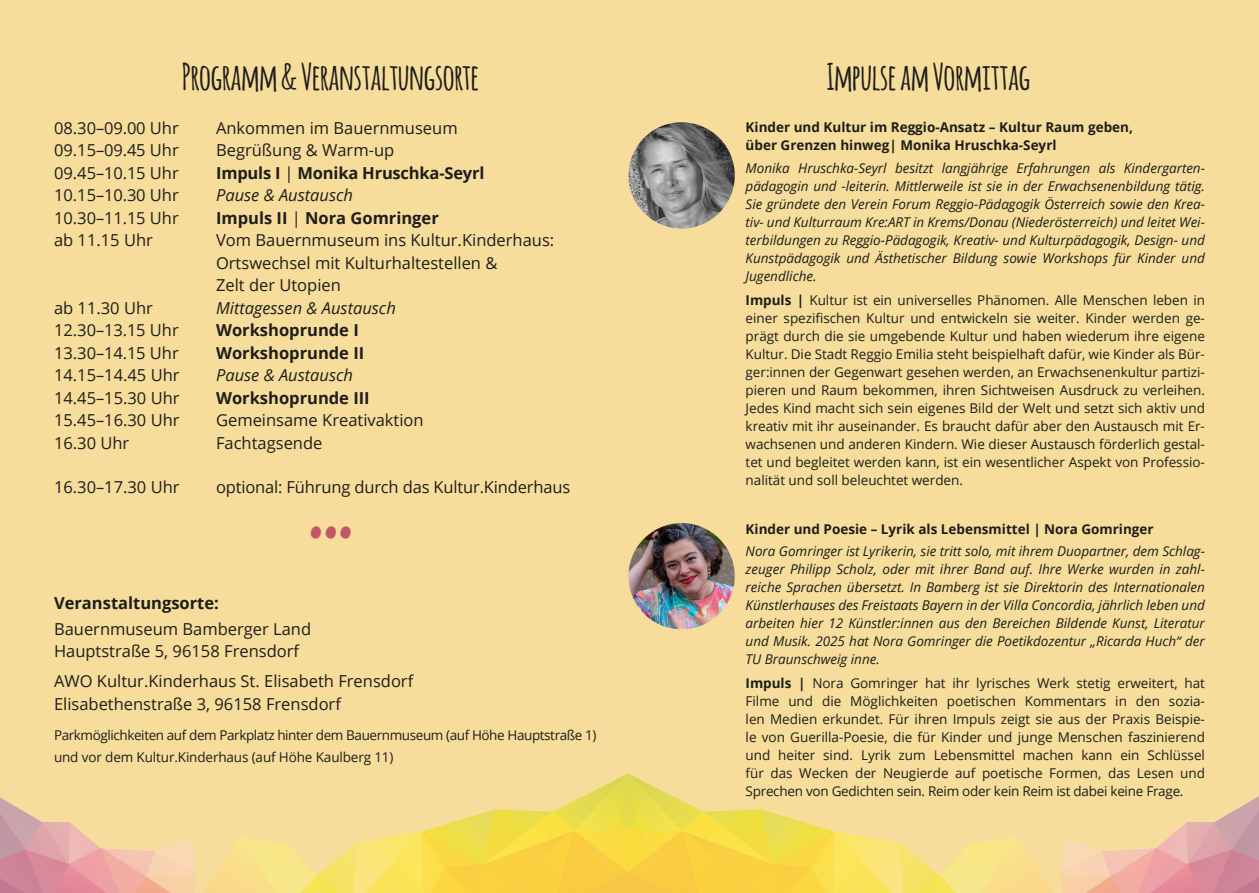
<style>
.page{position:relative;width:1259px;height:893px;background:#f7dd9b}
.page>*{position:absolute;margin:0;border:0;box-sizing:border-box;transform-origin:0 0}
.Überschrift{font:700 48px "Amatic";color:#c15768}
.Überschrift-2{font:700 36px "Amatic";color:#1d1d1b}
.Überschrift-3{font:16.5px/22.5px "Open Sans";color:#1d1d1b}
.Fließtext{font:16.5px "Open Sans";color:#1d1d1b}
.Überschrift-4{font:700 16.5px "Open Sans";color:#1d1d1b}
.Überschrift-5{font:italic 16.5px "Open Sans";color:#1d1d1b}
.Zwischenüberschrift{font:700 16.5px "Open Sans";color:#1d1d1b}
.Workshoptexte{font:13.5px/18px "Open Sans";letter-spacing:-.01em;color:#1d1d1b;text-align:justify}
.Workshoptexte-2{font:italic 13.5px/18px "Open Sans";color:#1d1d1b;text-align:justify}
.Workshoptitel{font:700 13.5px/18px "Open Sans";color:#1d1d1b}
.Fließtext-2{font:13.5px/22.5px "Open Sans";letter-spacing:-.03em;color:#1d1d1b}
.s1{font-weight:400}
.s2{font-weight:700}
</style>
<div class="page">
<img style="left:628px;top:523px;width:107px;height:106px;border-radius:53px">
<img style="left:628px;top:122px;width:107px;height:107px;border-radius:53px">
<img style="left:0;top:773px;width:1259px;height:120px">
<p class="Überschrift-2" style="left:182px;top:51px;width:298px">Programm &amp; Veranstaltungsorte</p>
<p class="Überschrift-3" style="left:54px;top:116px;width:126px">08.30–09.00 Uhr</p>
<p class="Überschrift-3" style="left:216px;top:116px;width:243px">Ankommen im Bauernmuseum</p>
<p class="Überschrift-3" style="left:54px;top:139px;width:126px">09.15–09.45 Uhr</p>
<p class="Überschrift-3" style="left:216px;top:139px;width:180px">Begrüßung &amp; Warm-up</p>
<p class="Überschrift-3" style="left:54px;top:161px;width:126px">09.45–10.15 Uhr</p>
<p class="Überschrift-4" style="left:216px;top:161px;width:270px">Impuls I <span class="s1">|</span> Monika Hruschka-Seyrl</p>
<p class="Überschrift-3" style="left:54px;top:184px;width:126px">10.15–10.30 Uhr</p>
<p class="Überschrift-5" style="left:216px;top:184px;width:138px">Pause &amp; Austausch</p>
<p class="Überschrift-3" style="left:54px;top:206px;width:126px">10.30–11.15 Uhr</p>
<p class="Überschrift-4" style="left:216px;top:206px;width:224px">Impuls II <span class="s1">|</span> Nora Gomringer</p>
<p class="Überschrift-3" style="left:54px;top:229px;width:100px">ab 11.15 Uhr</p>
<p class="Überschrift-3" style="left:216px;top:229px;width:340px">Vom Bauernmuseum ins Kultur.Kinderhaus:<br>Ortswechsel mit Kulturhaltestellen &amp;<br>Zelt der Utopien</p>
<p class="Überschrift-3" style="left:54px;top:296px;width:100px">ab 11.30 Uhr</p>
<p class="Überschrift-5" style="left:216px;top:296px;width:181px">Mittagessen &amp; Austausch</p>
<p class="Überschrift-3" style="left:54px;top:319px;width:126px">12.30–13.15 Uhr</p>
<p class="Überschrift-4" style="left:216px;top:319px;width:144px">Workshoprunde I</p>
<p class="Überschrift-3" style="left:54px;top:341px;width:126px">13.30–14.15 Uhr</p>
<p class="Überschrift-4" style="left:216px;top:341px;width:150px">Workshoprunde II</p>
<p class="Überschrift-3" style="left:54px;top:364px;width:127px">14.15–14.45 Uhr</p>
<p class="Überschrift-5" style="left:216px;top:364px;width:138px">Pause &amp; Austausch</p>
<p class="Überschrift-3" style="left:54px;top:386px;width:127px">14.45–15.30 Uhr</p>
<p class="Überschrift-4" style="left:216px;top:386px;width:155px">Workshoprunde III</p>
<p class="Überschrift-3" style="left:54px;top:409px;width:127px">15.45–16.30 Uhr</p>
<p class="Überschrift-3" style="left:216px;top:409px;width:209px">Gemeinsame Kreativaktion</p>
<p class="Überschrift-3" style="left:54px;top:431px;width:77px">16.30 Uhr</p>
<p class="Überschrift-3" style="left:216px;top:431px;width:108px">Fachtagsende</p>
<p class="Überschrift-3" style="left:54px;top:475px;width:127px">16.30–17.30 Uhr</p>
<p class="Überschrift-3" style="left:216px;top:475px;width:356px">optional: Führung durch das Kultur.Kinderhaus</p>
<p class="Überschrift" style="left:308px;top:498px;width:46px">•••</p>
<p class="Zwischenüberschrift" style="left:54px;top:591px;width:166px">Veranstaltungsorte:</p>
<p class="Fließtext" style="left:54px;top:617px;width:259px">Bauernmuseum Bamberger Land</p>
<p class="Fließtext" style="left:54px;top:640px;width:246px">Hauptstraße 5, 96158 Frensdorf</p>
<p class="Fließtext" style="left:54px;top:670px;width:361px">AWO Kultur.Kinderhaus St. Elisabeth Frensdorf</p>
<p class="Fließtext" style="left:54px;top:692px;width:288px">Elisabethenstraße 3, 96158 Frensdorf</p>
<p class="Fließtext-2" style="left:54px;top:723px;width:544px">Parkmöglichkeiten auf dem Parkplatz hinter dem Bauernmuseum (auf Höhe Hauptstraße 1) und vor dem Kultur.Kinderhaus (auf Höhe Kaulberg 11)</p>
<p class="Überschrift-2" style="left:827px;top:51px;width:205px">Impulse am Vormittag</p>
<p class="Workshoptitel" style="left:745px;top:118px;width:389px">Kinder und Kultur im Reggio-Ansatz – Kultur Raum geben, über Grenzen hinweg| Monika Hruschka-Seyrl</p>
<p class="Workshoptexte-2" style="left:745px;top:158px;width:461px">Monika Hruschka-Seyrl besitzt langjährige Erfahrungen als Kindergarten&shy;pädagogin und -leiterin. Mittlerweile ist sie in der Erwachsenenbildung tätig.<br>Sie gründete den Verein Forum Reggio-Pädagogik Österreich sowie den Krea&shy;tiv- und Kulturraum Kre:ART in Krems/Donau (Niederösterreich) und leitet Wei&shy;terbildungen zu Reggio-Pädagogik, Kreativ- und Kulturpädagogik, Design- und Kunstpädagogik und Ästhetischer Bildung sowie Workshops für Kinder und Jugendliche.</p>
<p class="Workshoptexte" style="left:745px;top:290px;width:461px"><span class="s2">Impuls |</span> Kultur ist ein universelles Phänomen. Alle Menschen leben in einer spezifischen Kultur und entwickeln sie weiter. Kinder werden ge&shy;prägt durch die sie umgebende Kultur und haben wiederum ihre eigene Kultur. Die Stadt Reggio Emilia steht beispielhaft dafür, wie Kinder als Bür&shy;ger:innen der Gegenwart gesehen werden, an Erwachsenenkultur partizi&shy;pieren und Raum bekommen, ihren Sichtweisen Ausdruck zu verleihen.<br>Jedes Kind macht sich sein eigenes Bild der Welt und setzt sich aktiv und kreativ mit ihr auseinander. Es braucht dafür aber den Austausch mit Er&shy;wachsenen und anderen Kindern. Wie dieser Austausch förderlich gestal&shy;tet und begleitet werden kann, ist ein wesentlicher Aspekt von Professio&shy;nalität und soll beleuchtet werden.</p>
<p class="Workshoptitel" style="left:745px;top:519px;width:409px">Kinder und Poesie – Lyrik als Lebensmittel | Nora Gomringer</p>
<p class="Workshoptexte-2" style="left:745px;top:542px;width:461px">Nora Gomringer ist Lyrikerin, sie tritt solo, mit ihrem Duopartner, dem Schlag&shy;zeuger Philipp Scholz, oder mit ihrer Band auf. Ihre Werke wurden in zahl&shy;reiche Sprachen übersetzt. In Bamberg ist sie Direktorin des Internationalen Künstlerhauses des Freistaats Bayern in der Villa Concordia, jährlich leben und arbeiten hier 12 Künstler:innen aus den Bereichen Bildende Kunst, Literatur und Musik. 2025 hat Nora Gomringer die Poetikdozentur „Ricarda Huch“ der TU Braunschweig inne.</p>
<p class="Workshoptexte" style="left:745px;top:674px;width:461px"><span class="s2">Impuls |</span> Nora Gomringer hat ihr lyrisches Werk stetig erweitert, hat Filme und die Möglichkeiten poetischen Kommentars in den sozia&shy;len Medien erkundet. Für ihren Impuls zeigt sie aus der Praxis Beispie&shy;le von Guerilla-Poesie, die für Kinder und junge Menschen faszinierend und heiter sind. Lyrik zum Lebensmittel machen kann ein Schlüssel für das Wecken der Neugierde auf poetische Formen, das Lesen und Sprechen von Gedichten sein. Reim oder kein Reim ist dabei keine Frage.</p>
</div>
